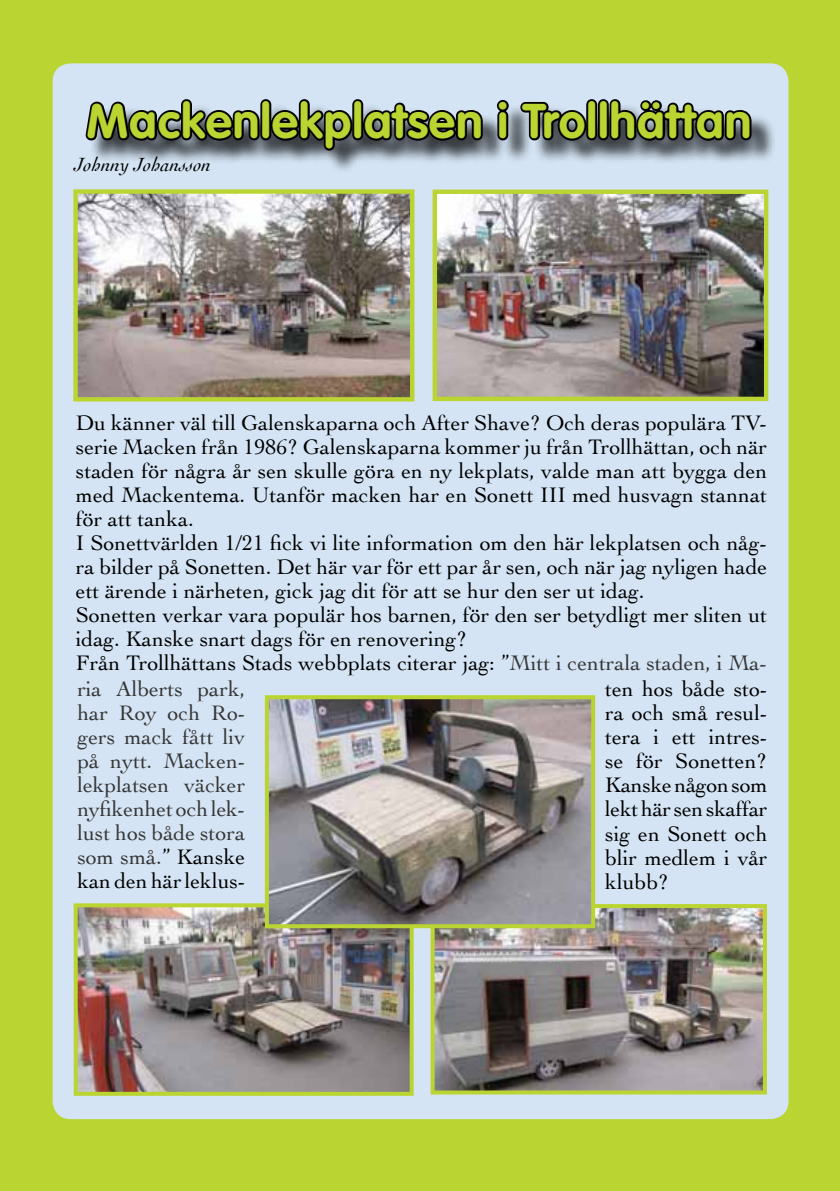
<style>
.page{position:relative;width:840px;height:1191px;background:#fff}
.page>*{position:absolute;margin:0;border:0;box-sizing:border-box;transform-origin:0 0}
.t1{font:700 48px "VAG Rounded";letter-spacing:.02em;color:#bad532}
.t2{font:22px/24px "Cochin";color:#000}
.t3{font:italic 20px "Cochin";color:#000}
.s1{color:#363636}
</style>
<div class="page">
<div style="left:0;top:0;width:839px;height:1191px;background:#bad532"></div>
<div style="left:53px;top:63px;width:735px;height:1056px;background:#d4e4f4;border-radius:18px"></div>
<img style="left:78px;top:194px;width:331px;height:202px">
<div style="left:73px;top:189px;width:341px;height:212px;border:4px solid #bad532"></div>
<img style="left:437px;top:194px;width:326px;height:202px">
<div style="left:432px;top:189px;width:336px;height:212px;border:4px solid #bad532"></div>
<img style="left:79px;top:908px;width:329px;height:182px">
<div style="left:74px;top:903px;width:339px;height:192px;border:4px solid #bad532"></div>
<img style="left:435px;top:909px;width:326px;height:180px">
<div style="left:430px;top:904px;width:336px;height:190px;border:4px solid #bad532"></div>
<div style="left:89px;top:103px;width:686px;height:71px;background:#000;opacity:.75"></div>
<svg style="left:83px;top:63px;width:178px;height:91px"></svg>
<div style="left:260px;top:99px;width:11px;height:41px;border:4px solid #000;border-radius:4px"></div>
<svg style="left:268px;top:99px;width:86px;height:54px"></svg>
<div style="left:352px;top:99px;width:11px;height:41px;border:4px solid #000;border-radius:4px"></div>
<svg style="left:361px;top:101px;width:123px;height:42px"></svg>
<svg style="left:494px;top:100px;width:16px;height:42px"></svg>
<svg style="left:518px;top:101px;width:70px;height:42px"></svg>
<div style="left:586px;top:99px;width:11px;height:41px;border:4px solid #000;border-radius:4px"></div>
<div style="left:597px;top:99px;width:11px;height:41px;border:4px solid #000;border-radius:4px"></div>
<svg style="left:607px;top:99px;width:146px;height:44px"></svg>
<img style="left:270px;top:700px;width:320px;height:223px">
<div style="left:265px;top:695px;width:330px;height:233px;border:4px solid #bad532"></div>
<h1 class="t1" style="left:86px;top:93px;width:666px">Mackenlekplatsen i Trollhättan</h1>
<p class="t3" style="left:74px;top:151px;width:138px">Johnny Johansson</p>
<p class="t2" style="left:76px;top:410px;width:692px">Du känner väl till Galenskaparna och After Shave? Och deras populära TV&shy;serie Macken från 1986? Galenskaparna kommer ju från Trollhättan, och när staden för några år sen skulle göra en ny lekplats, valde man att bygga den med Mackentema. Utanför macken har en Sonett III med husvagn stannat för att tanka.<br>I Sonettvärlden 1/21 fick vi lite information om den här lekplatsen och någ&shy;ra bilder på Sonetten. Det här var för ett par år sen, och när jag nyligen hade ett ärende i närheten, gick jag dit för att se hur den ser ut idag.<br>Sonetten verkar vara populär hos barnen, för den ser betydligt mer sliten ut idag. Kanske snart dags för en renovering?<br>Från Trollhättans Stads webbplats citerar jag: ”<span class="s1">Mitt i centrala staden, i Ma&shy;ria Alberts park,<br>har Roy och Ro-<br>gers mack fått liv<br>på nytt. Macken-<br>lekplatsen väcker<br>nyfikenhet och lek-<br>lust hos både stora<br>som små.</span>” Kanske<br>kan den här leklus-</p>
<p class="t2" style="left:605px;top:676px;width:164px;text-align:justify">ten hos både sto&shy;ra och små resul&shy;tera i ett intres&shy;se för Sonetten?<br>Kanske någon som lekt här sen skaffar sig en Sonett och blir medlem i vår klubb?</p>
</div>
